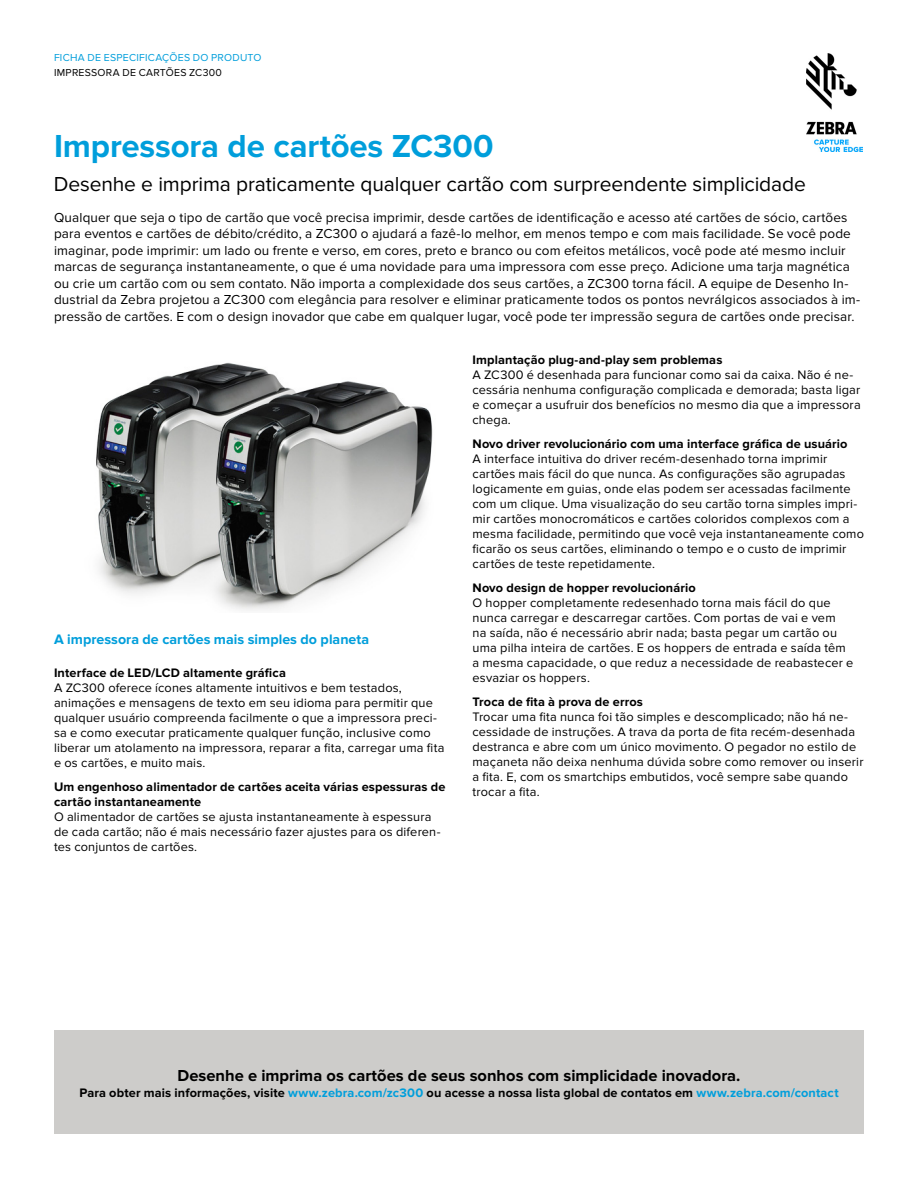
<style>
.page{position:relative;width:918px;height:1188px;background:#fff}
.page>*{position:absolute;margin:0;border:0;box-sizing:border-box;transform-origin:0 0}
.t1{font:700 33px "Proxima Nova";letter-spacing:-.005em;color:#009edb}
.t2{font:21px "Proxima Nova";letter-spacing:-.005em;color:#000}
.t3{font:700 16.5px "Proxima Nova";color:#000}
.t4{font:700 14.25px "Proxima Nova";color:#009edb}
.t5{font:13.5px/16.5px "Proxima Nova";letter-spacing:.01em;color:#000}
.t6{font:12.75px/15px "Proxima Nova";letter-spacing:.015em;color:#000}
.t7{font:700 12.75px/15px "Proxima Nova";letter-spacing:.01em;color:#000}
.t8{font:10.5px "Proxima Nova";letter-spacing:.025em;color:#009edb}
.t9{font:10.5px "Proxima Nova";letter-spacing:.025em;color:#000}
.s1{color:#009edb}
</style>
<div class="page">
<img style="left:806px;top:54px;width:56px;height:97px">
<div style="left:54px;top:1031px;width:810px;height:103px;background:#cdccca"></div>
<img style="left:96px;top:362px;width:337px;height:249px">
<p class="t8" style="left:54px;top:52px;width:209px">FICHA DE ESPECIFICAÇÕES DO PRODUTO</p>
<p class="t9" style="left:54px;top:66px;width:169px">IMPRESSORA DE CARTÕES ZC300</p>
<h1 class="t1" style="left:54px;top:127px;width:441px">Impressora de cartões ZC300</h1>
<h2 class="t2" style="left:54px;top:172px;width:753px">Desenhe e imprima praticamente qualquer cartão com surpreendente simplicidade</h2>
<p class="t5" style="left:54px;top:209px;width:808px">Qualquer que seja o tipo de cartão que você precisa imprimir, desde cartões de identificação e acesso até cartões de sócio, cartões para eventos e cartões de débito/crédito, a ZC300 o ajudará a fazê-lo melhor, em menos tempo e com mais facilidade. Se você pode imaginar, pode imprimir: um lado ou frente e verso, em cores, preto e branco ou com efeitos metálicos, você pode até mesmo incluir marcas de segurança instantaneamente, o que é uma novidade para uma impressora com esse preço. Adicione uma tarja magnética ou crie um cartão com ou sem contato. Não importa a complexidade dos seus cartões, a ZC300 torna fácil. A equipe de Desenho In&shy;dustrial da Zebra projetou a ZC300 com elegância para resolver e eliminar praticamente todos os pontos nevrálgicos associados à im&shy;pressão de cartões. E com o design inovador que cabe em qualquer lugar, você pode ter impressão segura de cartões onde precisar.</p>
<p class="t4" style="left:54px;top:631px;width:317px">A impressora de cartões mais simples do planeta</p>
<p class="t7" style="left:54px;top:665px;width:233px">Interface de LED/LCD altamente gráfica</p>
<p class="t6" style="left:54px;top:680px;width:392px">A ZC300 oferece ícones altamente intuitivos e bem testados, animações e mensagens de texto em seu idioma para permitir que qualquer usuário compreenda facilmente o que a impressora preci&shy;sa e como executar praticamente qualquer função, inclusive como liberar um atolamento na impressora, reparar a fita, carregar uma fita e os cartões, e muito mais.</p>
<p class="t7" style="left:54px;top:779px;width:393px">Um engenhoso alimentador de cartões aceita várias espessuras de cartão instantaneamente</p>
<p class="t6" style="left:54px;top:809px;width:388px">O alimentador de cartões se ajusta instantaneamente à espessura de cada cartão; não é mais necessário fazer ajustes para os diferen&shy;tes conjuntos de cartões.</p>
<p class="t7" style="left:472px;top:353px;width:251px">Implantação plug-and-play sem problemas</p>
<p class="t6" style="left:472px;top:368px;width:390px">A ZC300 é desenhada para funcionar como sai da caixa. Não é ne&shy;cessária nenhuma configuração complicada e demorada; basta ligar e começar a usufruir dos benefícios no mesmo dia que a impressora chega.</p>
<p class="t7" style="left:472px;top:437px;width:377px">Novo driver revolucionário com uma interface gráfica de usuário</p>
<p class="t6" style="left:472px;top:452px;width:393px">A interface intuitiva do driver recém-desenhado torna imprimir cartões mais fácil do que nunca. As configurações são agrupadas logicamente em guias, onde elas podem ser acessadas facilmente com um clique. Uma visualização do seu cartão torna simples impri&shy;mir cartões monocromáticos e cartões coloridos complexos com a mesma facilidade, permitindo que você veja instantaneamente como ficarão os seus cartões, eliminando o tempo e o custo de imprimir cartões de teste repetidamente.</p>
<p class="t7" style="left:472px;top:581px;width:225px">Novo design de hopper revolucionário</p>
<p class="t6" style="left:472px;top:596px;width:382px">O hopper completamente redesenhado torna mais fácil do que nunca carregar e descarregar cartões. Com portas de vai e vem<br>na saída, não é necessário abrir nada; basta pegar um cartão ou uma pilha inteira de cartões. E os hoppers de entrada e saída têm a mesma capacidade, o que reduz a necessidade de reabastecer e esvaziar os hoppers.</p>
<p class="t7" style="left:472px;top:695px;width:172px">Troca de fita à prova de erros</p>
<p class="t6" style="left:472px;top:710px;width:393px">Trocar uma fita nunca foi tão simples e descomplicado; não há ne&shy;cessidade de instruções. A trava da porta de fita recém-desenhada destranca e abre com um único movimento. O pegador no estilo de maçaneta não deixa nenhuma dúvida sobre como remover ou inserir a fita. E, com os smartchips embutidos, você sempre sabe quando trocar a fita.</p>
<p class="t3" style="left:178px;top:1066px;width:564px">Desenhe e imprima os cartões de seus sonhos com simplicidade inovadora.</p>
<p class="t7" style="left:79px;top:1085px;width:761px">Para obter mais informações, visite <span class="s1">www.zebra.com/zc300</span> ou acesse a nossa lista global de contatos em <span class="s1">www.zebra.com/contact</span></p>
</div>
